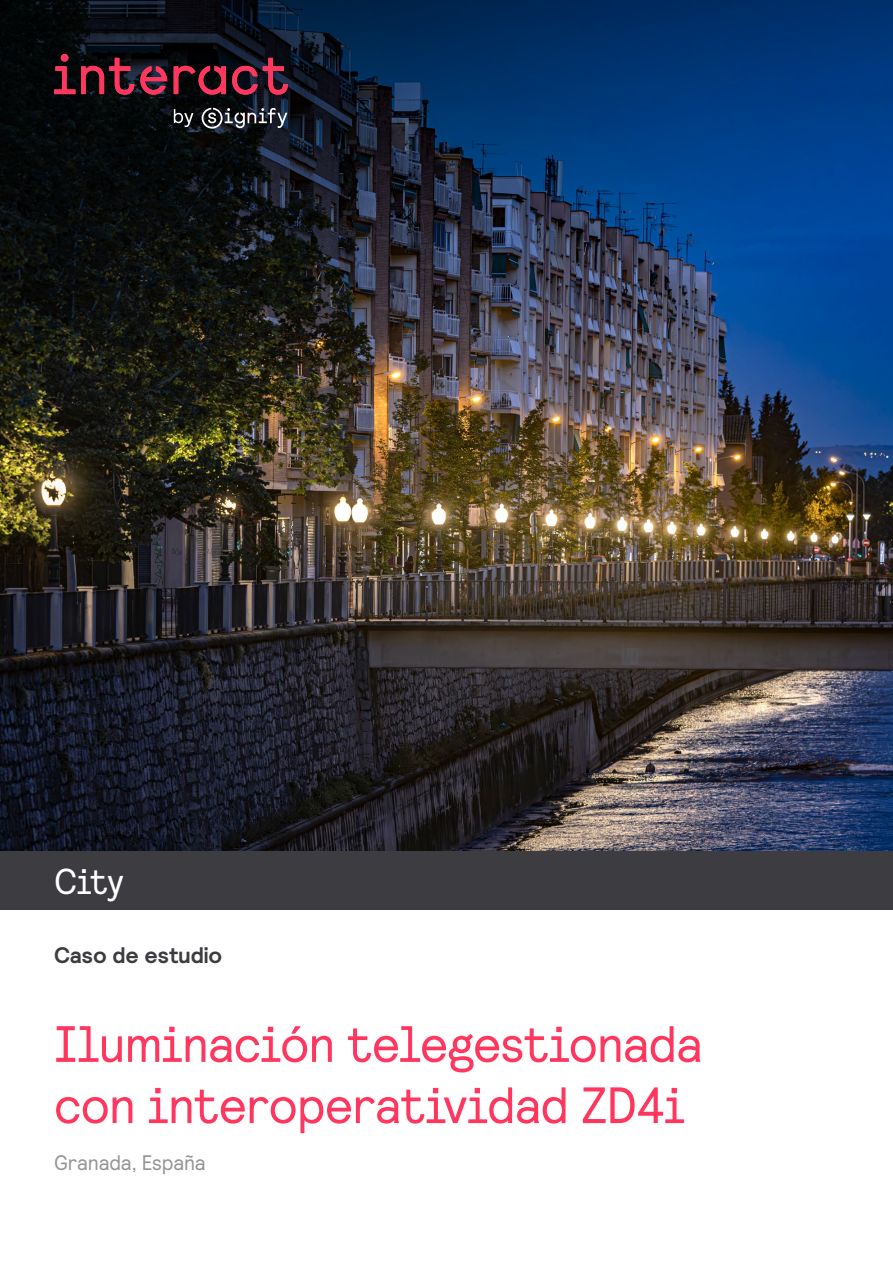
<style>
.page{position:relative;width:893px;height:1263px;background:#fff}
.page>*{position:absolute;margin:0;border:0;box-sizing:border-box;transform-origin:0 0}
.t1{font:51px/61.2px "Signify Relative Faux";letter-spacing:-.015em;color:#ff375f}
.t2{font:36px "Signify Relative Faux";color:#fff}
.t3{font:700 22.5px "Signify Relative";letter-spacing:-.005em;color:#3c3c41}
.t4{font:21px "Signify Relative Faux";letter-spacing:-.01em;color:#969696}
</style>
<div class="page">
<img style="left:0;top:342px;width:893px;height:510px">
<svg style="left:0;top:0;width:893px;height:342px"></svg>
<div style="left:0;top:852px;width:893px;height:58px;background:#3c3c41"></div>
<svg style="left:174px;top:109px;width:19px;height:18px"></svg>
<svg style="left:202px;top:108px;width:85px;height:21px"></svg>
<svg style="left:54px;top:54px;width:234px;height:41px"></svg>
<p class="t2" style="left:54px;top:857px;width:71px">City</p>
<p class="t3" style="left:54px;top:940px;width:170px">Caso de estudio</p>
<p class="t1" style="left:54px;top:1012px;width:650px">Iluminación telegestionada con interoperatividad ZD4i</p>
<p class="t4" style="left:54px;top:1148px;width:153px">Granada, España</p>
</div>
